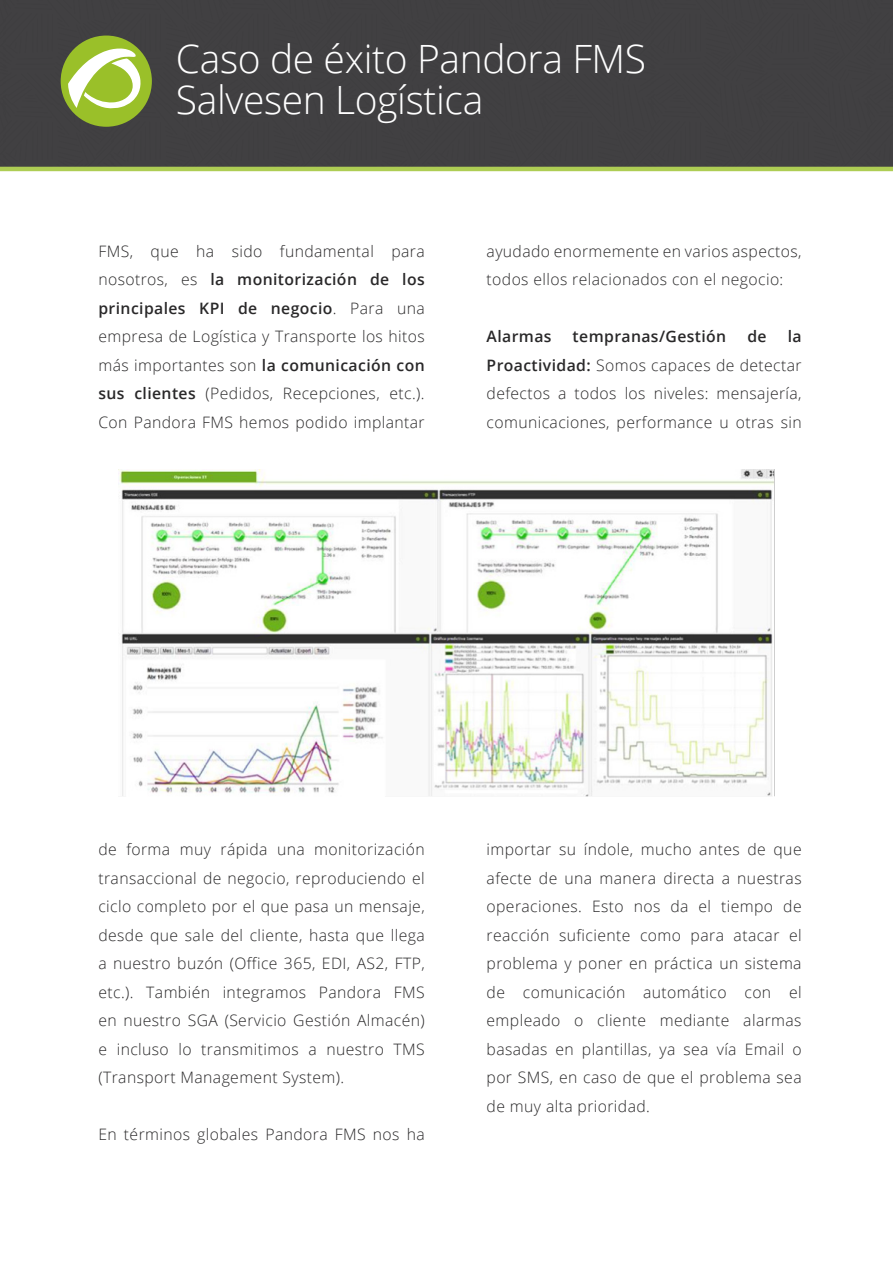
<style>
.page{position:relative;width:893px;height:1263px;background:#fff}
.page>*{position:absolute;margin:0;border:0;box-sizing:border-box;transform-origin:0 0}
.t1{font:300 39px/40.5px "Open Sans";letter-spacing:-.01em;color:#fff}
.t2{font:300 15.75px/28.5px "Open Sans";letter-spacing:.025em;color:#292829;text-align:justify}
.t3{font:600 15.75px "Open Sans";letter-spacing:.025em;color:#292829}
.s1{font-weight:600}
</style>
<div class="page">
<hr style="left:0;top:167px;width:893px;height:4px;background:#aecd54">
<div style="left:0;top:0;width:893px;height:167px;background:#414042"></div>
<img style="left:119px;top:470px;width:656px;height:326px">
<h1 class="t1" style="left:176px;top:38px;width:472px">Caso de éxito Pandora FMS<br>Salvesen Logística</h1>
<p class="t2" style="left:98px;top:236px;width:328px">FMS, que ha sido fundamental para nosotros, es <span class="s1">la monitorización de los principales KPI de negocio</span>. Para una empresa de Logística y Transporte los hitos más importantes son <span class="s1">la comunicación con sus clientes</span> (Pedidos, Recepciones, etc.).<br>Con Pandora FMS hemos podido implantar</p>
<p class="t2" style="left:487px;top:236px;width:317px">ayudado enormemente en varios aspectos, todos ellos relacionados con el negocio:</p>
<p class="t3" style="left:487px;top:325px;width:66px">Alarmas</p>
<p class="t3" style="left:573px;top:325px;width:155px">tempranas/Gestión</p>
<p class="t3" style="left:747px;top:325px;width:21px">de</p>
<p class="t2" style="left:487px;top:322px;width:317px;text-indent:301px"><span class="s1">la Proactividad:</span> Somos capaces de detectar defectos a todos los niveles: mensajería, comunicaciones, performance u otras sin</p>
<p class="t2" style="left:98px;top:835px;width:328px">de forma muy rápida una monitorización transaccional de negocio, reproduciendo el ciclo completo por el que pasa un mensaje, desde que sale del cliente, hasta que llega a nuestro buzón (Office 365, EDI, AS2, FTP, etc.). También integramos Pandora FMS en nuestro SGA (Servicio Gestión Almacén) e incluso lo transmitimos a nuestro TMS (Transport Management System).</p>
<p class="t2" style="left:98px;top:1120px;width:328px">En términos globales Pandora FMS nos ha</p>
<p class="t2" style="left:487px;top:835px;width:317px">importar su índole, mucho antes de que afecte de una manera directa a nuestras operaciones. Esto nos da el tiempo de reacción suficiente como para atacar el problema y poner en práctica un sistema de comunicación automático con el empleado o cliente mediante alarmas basadas en plantillas, ya sea vía Email o por SMS, en caso de que el problema sea de muy alta prioridad.</p>
</div>
